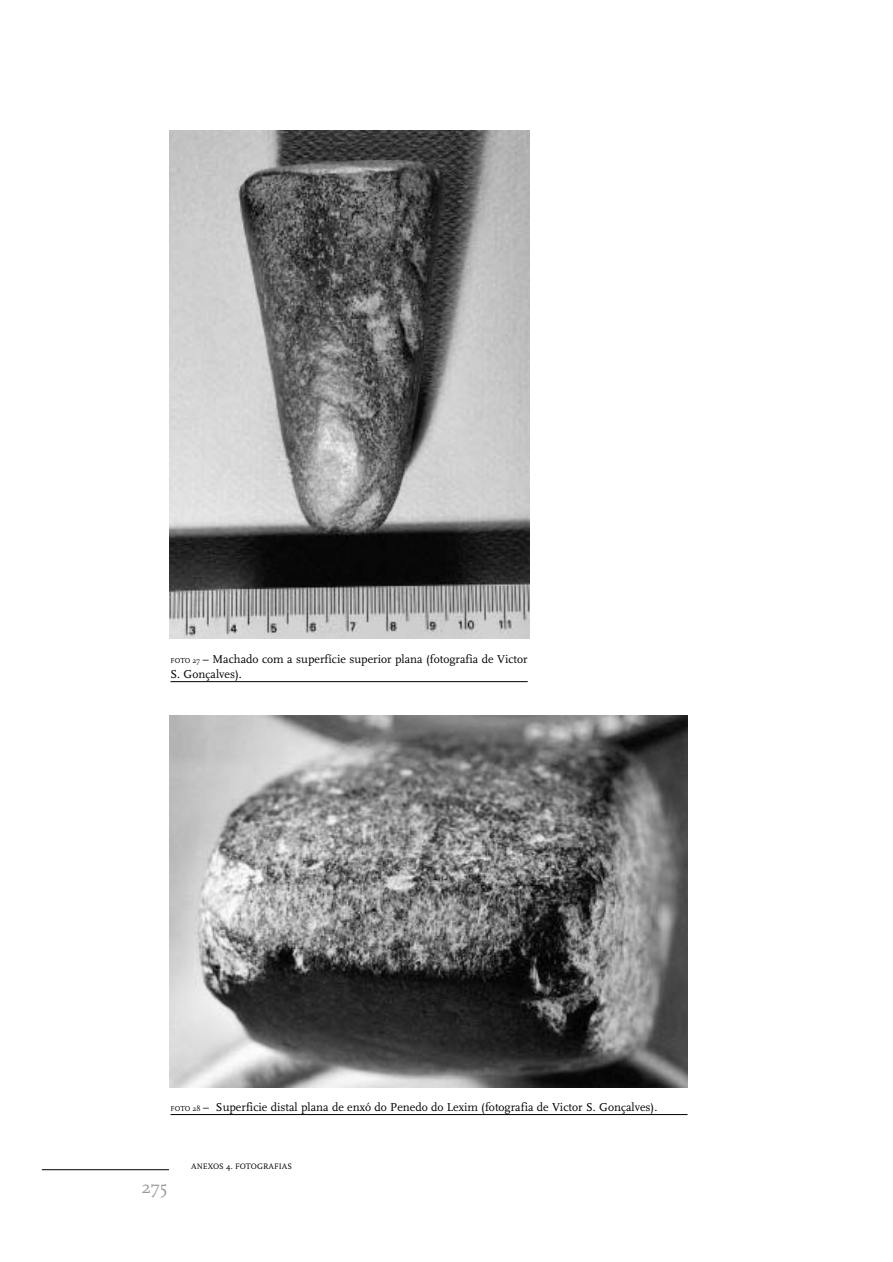
<style>
.page{position:relative;width:893px;height:1262px;background:#fff}
.page>*{position:absolute;margin:0;border:0;box-sizing:border-box;transform-origin:0 0}
.t1{font:18px "FF Scala";color:#999}
.t2{font:12px/15px "FF Scala";color:#000}
.t3{font:8.25px "FF Scala";color:#000}
.s1{font-size:7.5px}
</style>
<div class="page">
<hr style="left:42px;top:1169px;width:127px;height:1px;background:#000">
<hr style="left:170px;top:681px;width:357px;height:1px;background:#000">
<hr style="left:170px;top:1114px;width:517px;height:1px;background:#000">
<img style="left:169px;top:131px;width:360px;height:508px">
<img style="left:170px;top:716px;width:517px;height:372px">
<p class="t2" style="left:170px;top:652px;width:358px"><span class="s1">FOTO 27</span> – Machado com a superfície superior plana (fotografia de Victor<br>S. Gonçalves).</p>
<p class="t2" style="left:170px;top:1100px;width:488px"><span class="s1">FOTO 28</span> – Superficie distal plana de enxó do Penedo do Lexim (fotografia de Victor S. Gonçalves).</p>
<h1 class="t1" style="left:141px;top:1179px;width:28px">275</h1>
<p class="t3" style="left:191px;top:1163px;width:102px">ANEXOS 4. FOTOGRAFIAS</p>
</div>
